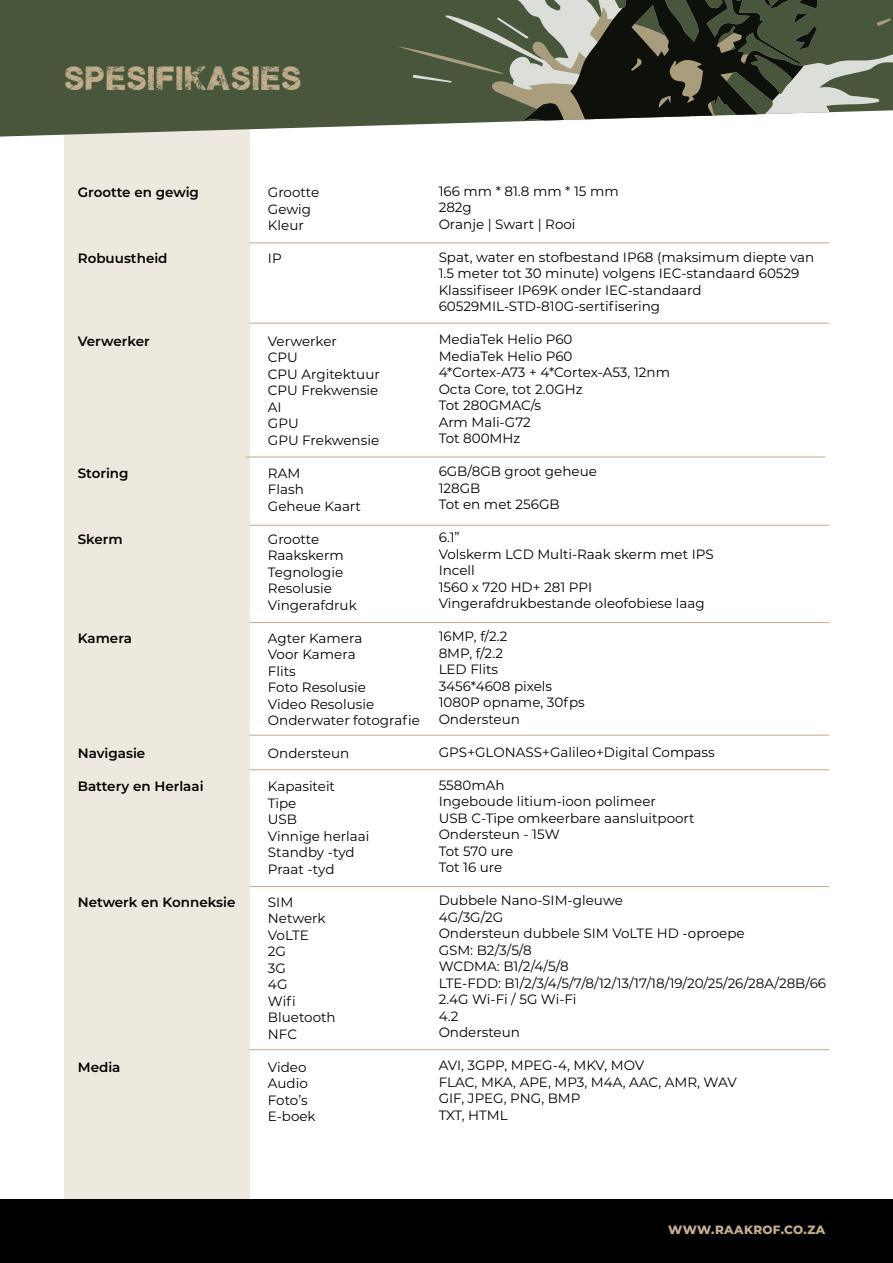
<style>
.page{position:relative;width:893px;height:1263px;background:#fff}
.page>*{position:absolute;margin:0;border:0;box-sizing:border-box;transform-origin:0 0}
.t1{font:26.7px "Plane Crash";color:#c2ae8d}
.t2{font:13.5px/16.5px "Montserrat";color:#000}
.t3{font:600 13.5px "Montserrat";color:#000}
.t4{font:800 12px "Montserrat";letter-spacing:.025em;color:#c2ae8d}
</style>
<div class="page">
<div style="left:64px;top:112px;width:185px;height:1134px;background:#eee9de"></div>
<div style="left:0;top:0;width:397px;height:137px;background:#48563b"></div>
<svg style="left:397px;top:0;width:494px;height:125px;background:#5f6655"></svg>
<hr style="left:249px;top:243px;width:580px;height:1px;background:#c2ae8d">
<hr style="left:249px;top:323px;width:580px;height:1px;background:#c2ae8d">
<hr style="left:246px;top:457px;width:579px;height:1px;background:#c2ae8d">
<hr style="left:249px;top:525px;width:580px;height:1px;background:#c2ae8d">
<hr style="left:249px;top:622px;width:580px;height:1px;background:#c2ae8d">
<hr style="left:249px;top:735px;width:580px;height:1px;background:#c2ae8d">
<hr style="left:249px;top:769px;width:580px;height:1px;background:#c2ae8d">
<hr style="left:249px;top:886px;width:580px;height:1px;background:#c2ae8d">
<hr style="left:249px;top:1049px;width:580px;height:1px;background:#c2ae8d">
<div style="left:0;top:1199px;width:893px;height:64px;background:#000"></div>
<h1 class="t1" style="left:64px;top:67px;width:239px">SPESIFIKASIES</h1>
<p class="t3" style="left:78px;top:183px;width:123px">Grootte en gewig</p>
<p class="t3" style="left:78px;top:249px;width:91px">Robuustheid</p>
<p class="t3" style="left:78px;top:331px;width:73px">Verwerker</p>
<p class="t3" style="left:78px;top:463px;width:52px">Storing</p>
<p class="t3" style="left:78px;top:529px;width:46px">Skerm</p>
<p class="t3" style="left:78px;top:628px;width:56px">Kamera</p>
<p class="t3" style="left:78px;top:744px;width:69px">Navigasie</p>
<p class="t3" style="left:78px;top:777px;width:127px">Battery en Herlaai</p>
<p class="t3" style="left:78px;top:892px;width:159px">Netwerk en Konneksie</p>
<p class="t3" style="left:78px;top:1057px;width:44px">Media</p>
<p class="t2" style="left:268px;top:184px;width:53px">Grootte<br>Gewig<br>Kleur</p>
<p class="t2" style="left:268px;top:250px;width:15px">IP</p>
<p class="t2" style="left:268px;top:332px;width:113px">Verwerker<br>CPU<br>CPU Argitektuur<br>CPU Frekwensie<br>AI<br>GPU<br>GPU Frekwensie</p>
<p class="t2" style="left:268px;top:464px;width:95px">RAM<br>Flash<br>Geheue Kaart</p>
<p class="t2" style="left:268px;top:530px;width:90px">Grootte<br>Raakskerm<br>Tegnologie<br>Resolusie<br>Vingerafdruk</p>
<p class="t2" style="left:268px;top:629px;width:153px">Agter Kamera<br>Voor Kamera<br>Flits<br>Foto Resolusie<br>Video Resolusie<br>Onderwater fotografie</p>
<p class="t2" style="left:268px;top:745px;width:83px">Ondersteun</p>
<p class="t2" style="left:268px;top:778px;width:103px">Kapasiteit<br>Tipe<br>USB<br>Vinnige herlaai<br>Standby -tyd<br>Praat -tyd</p>
<p class="t2" style="left:268px;top:893px;width:69px">SIM<br>Netwerk<br>VoLTE<br>2G<br>3G<br>4G<br>Wifi<br>Bluetooth<br>NFC</p>
<p class="t2" style="left:268px;top:1058px;width:49px">Video<br>Audio<br>Foto’s<br>E-boek</p>
<p class="t2" style="left:439px;top:182px;width:182px">166 mm * 81.8 mm * 15 mm<br>282g<br>Oranje | Swart | Rooi</p>
<p class="t2" style="left:439px;top:248px;width:377px">Spat, water en stofbestand IP68 (maksimum diepte van 1.5 meter tot 30 minute) volgens IEC-standaard 60529<br>Klassifiseer IP69K onder IEC-standaard 60529MIL-STD-810G-sertifisering</p>
<p class="t2" style="left:439px;top:331px;width:233px">MediaTek Helio P60<br>MediaTek Helio P60<br>4*Cortex-A73 + 4*Cortex-A53, 12nm<br>Octa Core, tot 2.0GHz<br>Tot 280GMAC/s<br>Arm Mali-G72<br>Tot 800MHz</p>
<p class="t2" style="left:439px;top:463px;width:160px">6GB/8GB groot geheue<br>128GB<br>Tot en met 256GB</p>
<p class="t2" style="left:439px;top:529px;width:277px">6.1”<br>Volskerm LCD Multi-Raak skerm met IPS<br>Incell<br>1560 x 720 HD+ 281 PPI<br>Vingerafdrukbestande oleofobiese laag</p>
<p class="t2" style="left:439px;top:628px;width:148px">16MP, f/2.2<br>8MP, f/2.2<br>LED Flits<br>3456*4608 pixels<br>1080P opname, 30fps<br>Ondersteun</p>
<p class="t2" style="left:439px;top:743px;width:278px">GPS+GLONASS+Galileo+Digital Compass</p>
<p class="t2" style="left:439px;top:776px;width:258px">5580mAh<br>Ingeboude litium-ioon polimeer<br>USB C-Tipe omkeerbare aansluitpoort<br>Ondersteun - 15W<br>Tot 570 ure<br>Tot 16 ure</p>
<p class="t2" style="left:439px;top:892px;width:389px">Dubbele Nano-SIM-gleuwe<br>4G/3G/2G<br>Ondersteun dubbele SIM VoLTE HD -oproepe<br>GSM: B2/3/5/8<br>WCDMA: B1/2/4/5/8<br>LTE-FDD: B1/2/3/4/5/7/8/12/13/17/18/19/20/25/26/28A/28B/66<br>2.4G Wi-Fi / 5G Wi-Fi<br>4.2<br>Ondersteun</p>
<p class="t2" style="left:439px;top:1057px;width:300px">AVI, 3GPP, MPEG-4, MKV, MOV<br>FLAC, MKA, APE, MP3, M4A, AAC, AMR, WAV<br>GIF, JPEG, PNG, BMP<br>TXT, HTML</p>
<p class="t4" style="left:668px;top:1221px;width:158px">WWW.RAAKROF.CO.ZA</p>
</div>
